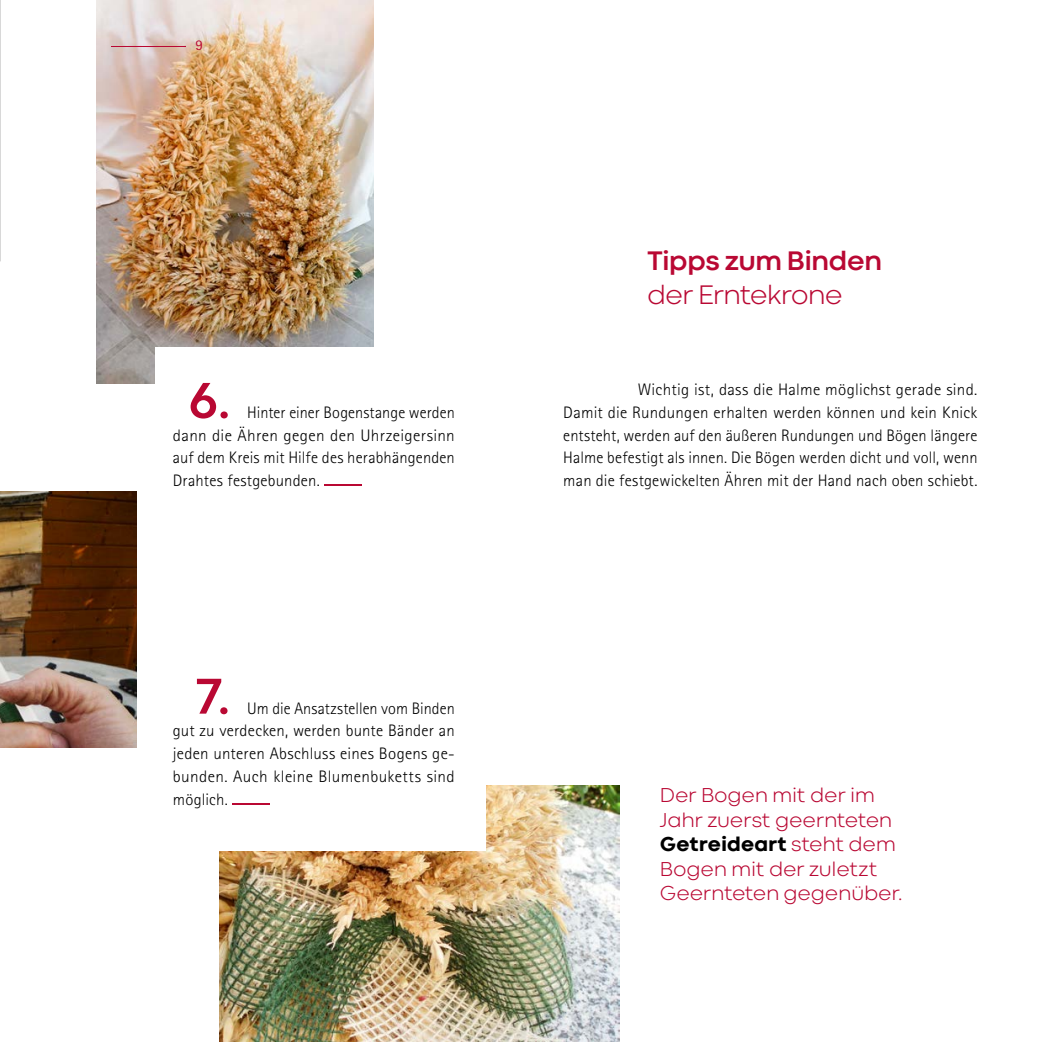
<style>
.page{position:relative;width:1042px;height:1042px;background:#fff}
.page>*{position:absolute;margin:0;border:0;box-sizing:border-box;transform-origin:0 0}
.Texte_p_flie_text{font:700 52.5px "Codec Cold";color:#b90833}
.t1{font:700 28px/34.1px "Codec Cold";letter-spacing:-.03em;color:#b90833}
.Zitate_rot{font:300 21px/24.5px "Codec Cold";letter-spacing:-.015em;color:#b90833}
.Texte_p_flie_text-2{font:300 16.62px/22.8px "Rotis Sans Serif Pro";letter-spacing:.01em;color:#000;text-align:justify}
.t2{font:14.88px "Rotis Sans Serif Pro";color:#b90833}
.s1{font-weight:300}
.s2{font-weight:800;color:#000}
</style>
<div class="page">
<img style="left:0;top:0;width:1px;height:261px">
<img style="left:219px;top:785px;width:400px;height:257px">
<img style="left:96px;top:0;width:278px;height:383px">
<img style="left:0;top:491px;width:136px;height:257px">
<hr style="left:111px;top:46px;width:75px;height:1px;background:#b90833">
<div style="left:155px;top:347px;width:355px;height:199px;background:#fff"></div>
<div style="left:196px;top:634px;width:290px;height:216px;background:#fff"></div>
<hr style="left:324px;top:484px;width:37px;height:2px;background:#b90833">
<hr style="left:232px;top:803px;width:37px;height:1px;background:#b90833">
<p class="t2" style="left:196px;top:36px;width:9px">9</p>
<p class="Texte_p_flie_text" style="left:189px;top:369px;width:44px">6.</p>
<p class="Texte_p_flie_text-2" style="left:173px;top:401px;width:283px;text-indent:74px">Hinter einer Bogenstange werden dann die Ähren gegen den Uhrzeigersinn auf dem Kreis mit Hilfe des herabhängenden Drahtes festgebunden.</p>
<p class="Texte_p_flie_text" style="left:194px;top:665px;width:38px">7.</p>
<p class="Texte_p_flie_text-2" style="left:173px;top:697px;width:283px;text-indent:74px">Um die Ansatzstellen vom Binden gut zu verdecken, werden bunte Bänder an jeden unteren Abschluss eines Bogens ge&shy;bunden. Auch kleine Blumenbuketts sind möglich.</p>
<h1 class="t1" style="left:647px;top:244px;width:237px">Tipps zum Binden <span class="s1">der Erntekrone</span></h1>
<p class="Texte_p_flie_text-2" style="left:563px;top:378px;width:416px;text-indent:74px">Wichtig ist, dass die Halme möglichst gerade sind.<br>Damit die Rundungen erhalten werden können und kein Knick entsteht, werden auf den äußeren Rundungen und Bögen längere Halme befestigt als innen. Die Bögen werden dicht und voll, wenn man die festgewickelten Ähren mit der Hand nach oben schiebt.</p>
<p class="Zitate_rot" style="left:660px;top:783px;width:244px">Der Bogen mit der im<br>Jahr zuerst geernteten<br><span class="s2">Getreideart</span> steht dem<br>Bogen mit der zuletzt<br>Geernteten gegenüber.</p>
</div>
